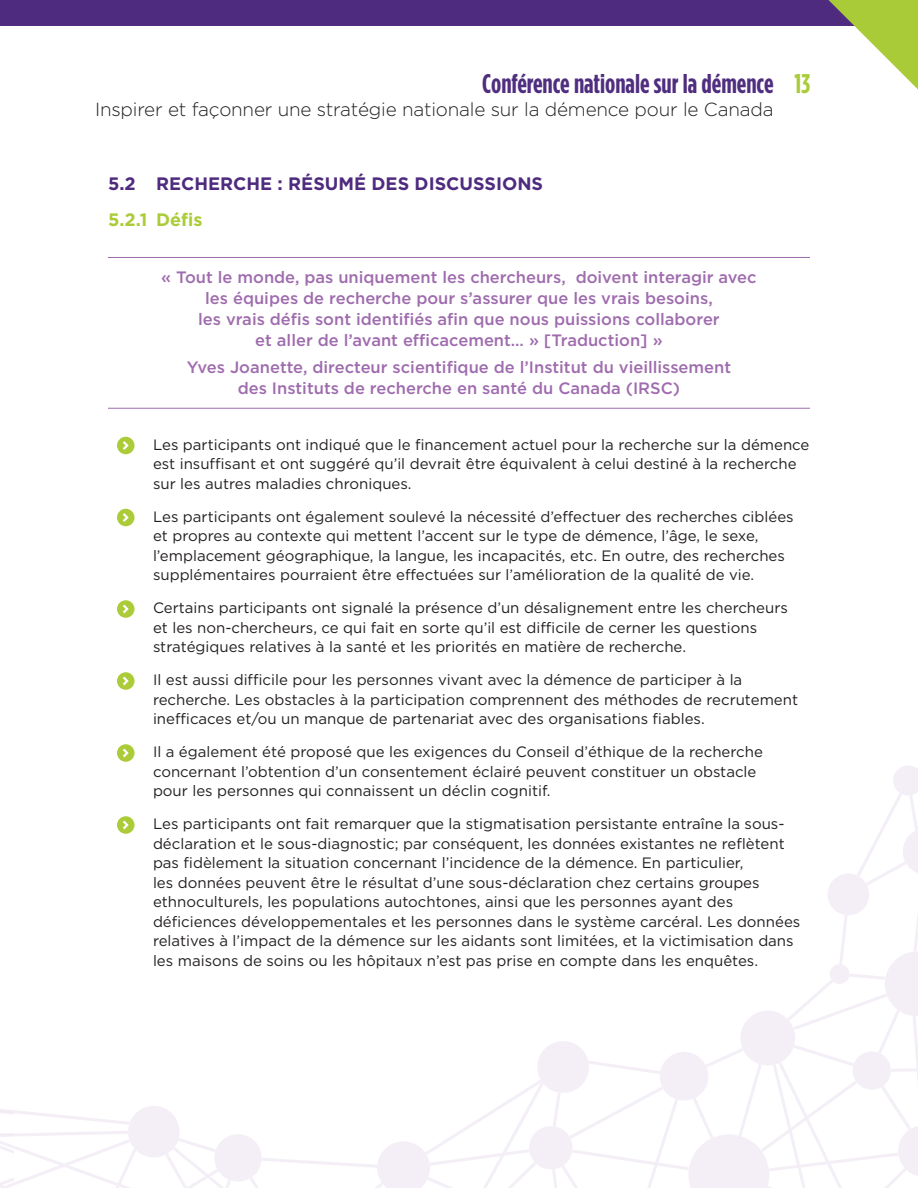
<style>
.page{position:relative;width:918px;height:1188px;background:#fff}
.page>*{position:absolute;margin:0;border:0;box-sizing:border-box;transform-origin:0 0}
.t1{font:700 27px "Gotham Condensed";color:#4f2d7f}
.t2{font:700 27px "Gotham Condensed";color:#aacc39}
.t3{font:300 18.9px "Gotham HTF";letter-spacing:-.01em;color:#231f20}
.t4{font:700 18px "Gotham HTF";color:#4e2b7f}
.t5{font:700 18px "Gotham HTF";color:#abcc38}
.t6{font:500 16.5px/21px "Gotham HTF";color:#9f6cae;text-align:center}
.t7{font:15px/19.5px "Gotham HTF";color:#231f20}
</style>
<div class="page">
<svg style="left:537px;top:766px;width:381px;height:422px"></svg>
<svg style="left:0;top:1106px;width:200px;height:82px"></svg>
<svg style="left:200px;top:1080px;width:472px;height:108px"></svg>
<div style="left:0;top:0;width:918px;height:26px;background:#4f2b7f"></div>
<svg style="left:828px;top:0;width:90px;height:90px"></svg>
<hr style="left:108px;top:257px;width:702px;height:1px;background:#9f6cae">
<hr style="left:108px;top:408px;width:702px;height:1px;background:#9f6cae">
<div style="left:117px;top:437px;width:18px;height:17px;background:#abcc38;border-radius:50%"></div>
<svg style="left:123px;top:441px;width:6px;height:9px"></svg>
<div style="left:117px;top:509px;width:18px;height:17px;background:#abcc38;border-radius:50%"></div>
<svg style="left:123px;top:513px;width:6px;height:9px"></svg>
<div style="left:117px;top:600px;width:18px;height:18px;background:#abcc38;border-radius:50%"></div>
<svg style="left:123px;top:605px;width:6px;height:8px"></svg>
<div style="left:117px;top:672px;width:18px;height:18px;background:#abcc38;border-radius:50%"></div>
<svg style="left:123px;top:677px;width:6px;height:8px"></svg>
<div style="left:117px;top:744px;width:18px;height:18px;background:#abcc38;border-radius:50%"></div>
<svg style="left:123px;top:749px;width:6px;height:8px"></svg>
<div style="left:117px;top:816px;width:18px;height:18px;background:#abcc38;border-radius:50%"></div>
<svg style="left:123px;top:821px;width:6px;height:8px"></svg>
<h1 class="t1" style="left:482px;top:68px;width:293px">Conférence nationale sur la démence</h1>
<p class="t3" style="left:95px;top:99px;width:680px">Inspirer et façonner une stratégie nationale sur la démence pour le Canada</p>
<h1 class="t2" style="left:795px;top:68px;width:17px">13</h1>
<p class="t4" style="left:108px;top:174px;width:437px">5.2 RECHERCHE : RÉSUMÉ DES DISCUSSIONS</p>
<p class="t5" style="left:108px;top:210px;width:96px">5.2.1 Défis</p>
<p class="t6" style="left:161px;top:267px;width:597px">« Tout le monde, pas uniquement les chercheurs, doivent interagir avec les équipes de recherche pour s’assurer que les vrais besoins,<br>les vrais défis sont identifiés afin que nous puissions collaborer<br>et aller de l’avant efficacement… » [Traduction] »</p>
<p class="t6" style="left:187px;top:357px;width:546px">Yves Joanette, directeur scientifique de l’Institut du vieillissement des Instituts de recherche en santé du Canada (IRSC)</p>
<p class="t7" style="left:153px;top:435px;width:658px">Les participants ont indiqué que le financement actuel pour la recherche sur la démence est insuffisant et ont suggéré qu’il devrait être équivalent à celui destiné à la recherche sur les autres maladies chroniques.</p>
<p class="t7" style="left:153px;top:507px;width:642px">Les participants ont également soulevé la nécessité d’effectuer des recherches ciblées et propres au contexte qui mettent l’accent sur le type de démence, l’âge, le sexe, l’emplacement géographique, la langue, les incapacités, etc. En outre, des recherches supplémentaires pourraient être effectuées sur l’amélioration de la qualité de vie.</p>
<p class="t7" style="left:153px;top:598px;width:636px">Certains participants ont signalé la présence d’un désalignement entre les chercheurs et les non-chercheurs, ce qui fait en sorte qu’il est difficile de cerner les questions stratégiques relatives à la santé et les priorités en matière de recherche.</p>
<p class="t7" style="left:153px;top:670px;width:647px">Il est aussi difficile pour les personnes vivant avec la démence de participer à la recherche. Les obstacles à la participation comprennent des méthodes de recrutement inefficaces et/ou un manque de partenariat avec des organisations fiables.</p>
<p class="t7" style="left:153px;top:742px;width:611px">Il a également été proposé que les exigences du Conseil d’éthique de la recherche concernant l’obtention d’un consentement éclairé peuvent constituer un obstacle pour les personnes qui connaissent un déclin cognitif.</p>
<p class="t7" style="left:153px;top:814px;width:649px">Les participants ont fait remarquer que la stigmatisation persistante entraîne la sous&shy;déclaration et le sous-diagnostic; par conséquent, les données existantes ne reflètent pas fidèlement la situation concernant l’incidence de la démence. En particulier,<br>les données peuvent être le résultat d’une sous-déclaration chez certains groupes ethnoculturels, les populations autochtones, ainsi que les personnes ayant des déficiences développementales et les personnes dans le système carcéral. Les données relatives à l’impact de la démence sur les aidants sont limitées, et la victimisation dans les maisons de soins ou les hôpitaux n’est pas prise en compte dans les enquêtes.</p>
</div>
